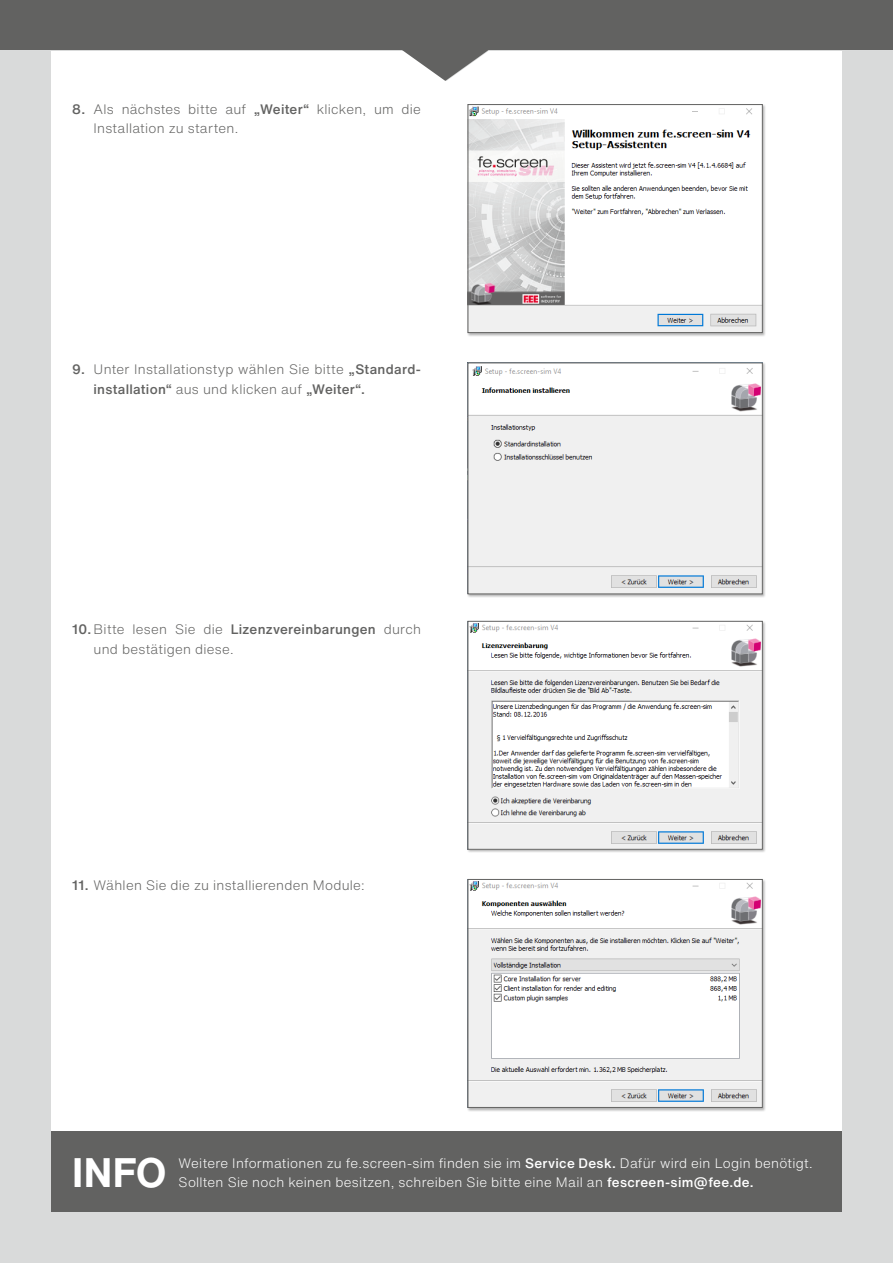
<style>
.page{position:relative;width:893px;height:1263px;background:#d9dada}
.page>*{position:absolute;margin:0;border:0;box-sizing:border-box;transform-origin:0 0}
.t1{font:700 40.5px "Helvetica Now Text";color:#fff}
.t2{font:300 13.5px/19.5px "Helvetica Now Text";letter-spacing:.02em;color:#626261}
.t3{font:300 13.5px "Helvetica Now Text";letter-spacing:.02em;color:#fff}
.s1{font-weight:500}
</style>
<div class="page">
<div style="left:51px;top:51px;width:791px;height:1161px;background:#fff"></div>
<div style="left:467px;top:104px;width:300px;height:233px;background:#000;opacity:.3"></div>
<img style="left:470px;top:106px;width:290px;height:225px">
<div style="left:468px;top:104px;width:294px;height:229px;border:1px solid #626261"></div>
<div style="left:467px;top:620px;width:300px;height:233px;background:#000;opacity:.3"></div>
<img style="left:470px;top:623px;width:290px;height:224px">
<div style="left:467px;top:878px;width:300px;height:233px;background:#000;opacity:.3"></div>
<img style="left:470px;top:881px;width:290px;height:225px">
<div style="left:468px;top:879px;width:294px;height:229px;border:1px solid #626261"></div>
<svg style="left:402px;top:50px;width:87px;height:31px"></svg>
<div style="left:0;top:0;width:893px;height:50px;background:#626261"></div>
<div style="left:51px;top:1131px;width:791px;height:81px;background:#626261"></div>
<div style="left:467px;top:362px;width:299px;height:236px;background:#000;opacity:.3"></div>
<img style="left:470px;top:365px;width:290px;height:227px">
<p class="t2" style="left:94px;top:99px;width:329px;text-indent:-21px"><span class="s1">8.</span> Als nächstes bitte auf <span class="s1">„Weiter“</span> klicken, um die<br>Installation zu starten.</p>
<p class="t2" style="left:94px;top:359px;width:329px;text-indent:-21px"><span class="s1">9.</span> Unter Installationstyp wählen Sie bitte <span class="s1">„Standard&shy;installation“</span> aus und klicken auf <span class="s1">„Weiter“.</span></p>
<p class="t2" style="left:94px;top:619px;width:329px;text-indent:-21px"><span class="s1">10.</span> Bitte lesen Sie die <span class="s1">Lizenzvereinbarungen</span> durch und bestätigen diese.</p>
<p class="t2" style="left:72px;top:875px;width:294px"><span class="s1">11.</span> Wählen Sie die zu installierenden Module:</p>
<h1 class="t1" style="left:72px;top:1142px;width:95px">INFO</h1>
<p class="t3" style="left:179px;top:1153px;width:635px">Weitere Informationen zu fe.screen-sim finden sie im <span class="s1">Service Desk.</span> Dafür wird ein Login benötigt.</p>
<p class="t3" style="left:179px;top:1172px;width:577px">Sollten Sie noch keinen besitzen, schreiben Sie bitte eine Mail an <span class="s1">fescreen-sim@fee.de.</span></p>
</div>
